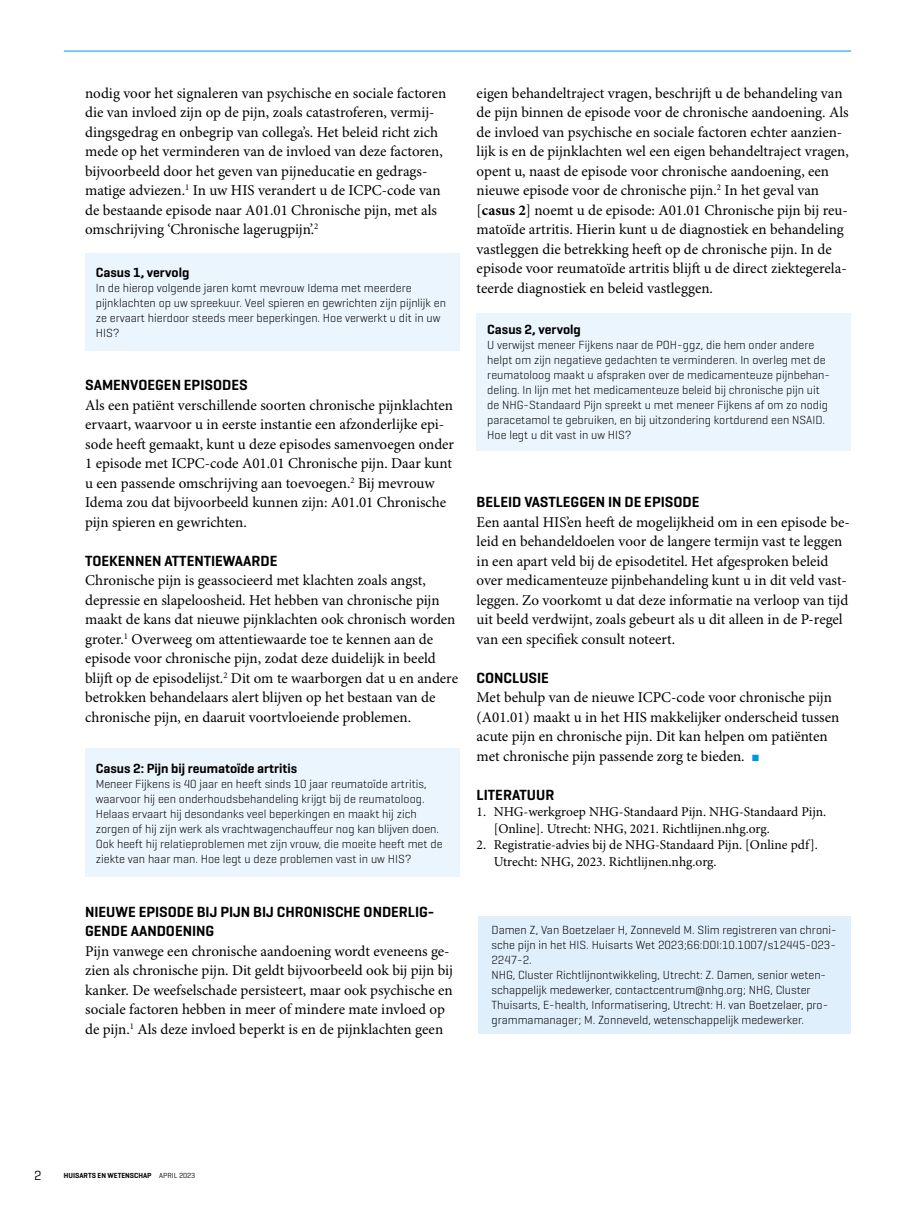
<style>
.page{position:relative;width:915px;height:1212px;background:#fff}
.page>*{position:absolute;margin:0;border:0;box-sizing:border-box;transform-origin:0 0}
.Para_broodtekst{font:15px/19.5px "Minion Pro";color:#000}
.SectionHeading_1_tus{font:600 15px/19.5px "Geogrotesque";color:#000}
.Bibliography_Heading{font:600 15px "Geogrotesque";color:#000}
.t1{font:13.5px/16.5px "Minion Pro";color:#000}
.Box_Heading_casuskop{font:600 13.5px "Geogrotesque";color:#000}
.t2{font:13.5px "Geogrotesque";color:#000}
.Para_casus_tekst{font:300 12px/15px "Geogrotesque";color:#000}
.Biography_auteursinf{font:300 12px/15px "Geogrotesque";color:#000;text-align:justify}
.t3{font:600 7.5px "Geogrotesque";color:#000}
.t4{font:7.5px "Geogrotesque";color:#000}
.s1{font-weight:700}
.s2{color:#0096dc}
.s3{font-weight:400}
</style>
<div class="page">
<hr style="left:64px;top:51px;width:786px;height:1px;background:#0096dc">
<div style="left:85px;top:253px;width:374px;height:98px;background:#eaf5fd"></div>
<div style="left:85px;top:748px;width:374px;height:129px;background:#eaf5fd"></div>
<div style="left:476px;top:313px;width:374px;height:137px;background:#eaf5fd"></div>
<div style="left:478px;top:917px;width:372px;height:117px;background:#dfeffc"></div>
<p class="Para_broodtekst" style="left:85px;top:84px;width:362px">nodig voor het signaleren van psychische en sociale factoren die van invloed zijn op de pijn, zoals catastroferen, vermij&shy;dingsgedrag en onbegrip van collega’s. Het beleid richt zich mede op het verminderen van de invloed van deze factoren, bijvoorbeeld door het geven van pijneducatie en gedrags&shy;matige adviezen.<sup>1</sup> In uw HIS verandert u de ICPC-code van de bestaande episode naar A01.01 Chronische pijn, met als omschrijving ‘Chronische lagerugpijn’.<sup>2</sup></p>
<p class="Box_Heading_casuskop" style="left:96px;top:264px;width:95px">Casus 1, vervolg</p>
<p class="Para_casus_tekst" style="left:96px;top:280px;width:351px">In de hierop volgende jaren komt mevrouw Idema met meerdere pijnklachten op uw spreekuur. Veel spieren en gewrichten zijn pijnlijk en ze ervaart hierdoor steeds meer beperkingen. Hoe verwerkt u dit in uw HIS?</p>
<p class="SectionHeading_1_tus" style="left:85px;top:375px;width:164px">SAMENVOEGEN EPISODES</p>
<p class="Para_broodtekst" style="left:85px;top:396px;width:370px">Als een patiënt verschillende soorten chronische pijnklachten ervaart, waarvoor u in eerste instantie een afzonderlijke epi&shy;sode heeft gemaakt, kunt u deze episodes samenvoegen onder 1 episode met ICPC-code A01.01 Chronische pijn. Daar kunt u een passende omschrijving aan toevoegen.<sup>2</sup> Bij mevrouw Idema zou dat bijvoorbeeld kunnen zijn: A01.01 Chronische pijn spieren en gewrichten.</p>
<p class="SectionHeading_1_tus" style="left:85px;top:551px;width:194px">TOEKENNEN ATTENTIEWAARDE</p>
<p class="Para_broodtekst" style="left:85px;top:571px;width:374px">Chronische pijn is geassocieerd met klachten zoals angst, depressie en slapeloosheid. Het hebben van chronische pijn maakt de kans dat nieuwe pijnklachten ook chronisch worden groter.<sup>1</sup> Overweeg om attentiewaarde toe te kennen aan de episode voor chronische pijn, zodat deze duidelijk in beeld blijft op de episodelijst.<sup>2</sup> Dit om te waarborgen dat u en andere betrokken behandelaars alert blijven op het bestaan van de chronische pijn, en daaruit voortvloeiende problemen.</p>
<p class="Box_Heading_casuskop" style="left:96px;top:760px;width:203px">Casus 2: Pijn bij reumatoïde artritis</p>
<p class="Para_casus_tekst" style="left:96px;top:776px;width:348px">Meneer Fijkens is 40 jaar en heeft sinds 10 jaar reumatoïde artritis, waarvoor hij een onderhoudsbehandeling krijgt bij de reumatoloog.<br>Helaas ervaart hij desondanks veel beperkingen en maakt hij zich zorgen of hij zijn werk als vrachtwagenchauffeur nog kan blijven doen.<br>Ook heeft hij relatieproblemen met zijn vrouw, die moeite heeft met de ziekte van haar man. Hoe legt u deze problemen vast in uw HIS?</p>
<p class="SectionHeading_1_tus" style="left:85px;top:902px;width:351px">NIEUWE EPISODE BIJ PIJN BIJ CHRONISCHE ONDERLIG-<br>GENDE AANDOENING</p>
<p class="Para_broodtekst" style="left:85px;top:942px;width:369px">Pijn vanwege een chronische aandoening wordt eveneens ge&shy;zien als chronische pijn. Dit geldt bijvoorbeeld ook bij pijn bij kanker. De weefselschade persisteert, maar ook psychische en sociale factoren hebben in meer of mindere mate invloed op de pijn.<sup>1</sup> Als deze invloed beperkt is en de pijnklachten geen</p>
<p class="Para_broodtekst" style="left:476px;top:84px;width:373px">eigen behandeltraject vragen, beschrijft u de behandeling van de pijn binnen de episode voor de chronische aandoening. Als de invloed van psychische en sociale factoren echter aanzien&shy;lijk is en de pijnklachten wel een eigen behandeltraject vragen, opent u, naast de episode voor chronische aandoening, een nieuwe episode voor de chronische pijn.<sup>2</sup> In het geval van [<span class="s1">casus 2</span>] noemt u de episode: A01.01 Chronische pijn bij reu&shy;matoïde artritis. Hierin kunt u de diagnostiek en behandeling vastleggen die betrekking heeft op de chronische pijn. In de episode voor reumatoïde artritis blijft u de direct ziektegerela&shy;teerde diagnostiek en beleid vastleggen.</p>
<p class="Box_Heading_casuskop" style="left:487px;top:321px;width:95px">Casus 2, vervolg</p>
<p class="Para_casus_tekst" style="left:487px;top:337px;width:344px">U verwijst meneer Fijkens naar de POH-ggz, die hem onder andere helpt om zijn negatieve gedachten te verminderen. In overleg met de reumatoloog maakt u afspraken over de medicamenteuze pijnbehan&shy;deling. In lijn met het medicamenteuze beleid bij chronische pijn uit de NHG-Standaard Pijn spreekt u met meneer Fijkens af om zo nodig paracetamol te gebruiken, en bij uitzondering kortdurend een NSAID.<br>Hoe legt u dit vast in uw HIS?</p>
<p class="SectionHeading_1_tus" style="left:476px;top:492px;width:224px">BELEID VASTLEGGEN IN DE EPISODE</p>
<p class="Para_broodtekst" style="left:476px;top:513px;width:374px">Een aantal HIS’en heeft de mogelijkheid om in een episode be&shy;leid en behandeldoelen voor de langere termijn vast te leggen in een apart veld bij de episodetitel. Het afgesproken beleid over medicamenteuze pijnbehandeling kunt u in dit veld vast&shy;leggen. Zo voorkomt u dat deze informatie na verloop van tijd uit beeld verdwijnt, zoals gebeurt als u dit alleen in de P-regel van een specifiek consult noteert.</p>
<p class="SectionHeading_1_tus" style="left:476px;top:668px;width:74px">CONCLUSIE</p>
<p class="Para_broodtekst" style="left:476px;top:688px;width:364px">Met behulp van de nieuwe ICPC-code voor chronische pijn (A01.01) maakt u in het HIS makkelijker onderscheid tussen acute pijn en chronische pijn. Dit kan helpen om patiënten met chronische pijn passende zorg te bieden. <span class="s2">■</span></p>
<p class="Bibliography_Heading" style="left:476px;top:785px;width:79px">LITERATUUR</p>
<p class="t1" style="left:493px;top:804px;width:334px;text-indent:-17px">1. NHG-werkgroep NHG-Standaard Pijn. NHG-Standaard Pijn. [Online]. Utrecht: NHG, 2021. Richtlijnen.nhg.org.</p>
<p class="t1" style="left:493px;top:837px;width:325px;text-indent:-17px">2. Registratie-advies bij de NHG-Standaard Pijn. [Online pdf].<br>Utrecht: NHG, 2023. Richtlijnen.nhg.org.</p>
<p class="Biography_auteursinf" style="left:491px;top:922px;width:346px">Damen Z, Van Boetzelaer H, Zonneveld M. Slim registreren van chroni&shy;sche pijn in het HIS. Huisarts Wet 2023;66:DOI:10.1007/s12445-023- 2247-2.</p>
<p class="Biography_auteursinf" style="left:491px;top:967px;width:338px;text-align:left">NHG, Cluster Richtlijnontwikkeling, Utrecht: Z. Damen, senior weten&shy;schappelijk medewerker, contactcentrum@nhg.org; NHG, Cluster Thuisarts, E-health, Informatisering, Utrecht: H. van Boetzelaer, pro&shy;grammamanager; M. Zonneveld, wetenschappelijk medewerker.</p>
<p class="t2" style="left:34px;top:1166px;width:9px">2</p>
<p class="t4" style="left:159px;top:1171px;width:42px">MAAND 000</p>
<p class="t3" style="left:64px;top:1171px;width:133px">HUISARTS EN WETENSCHAP <span class="s3">APRIL 2023</span></p>
</div>
